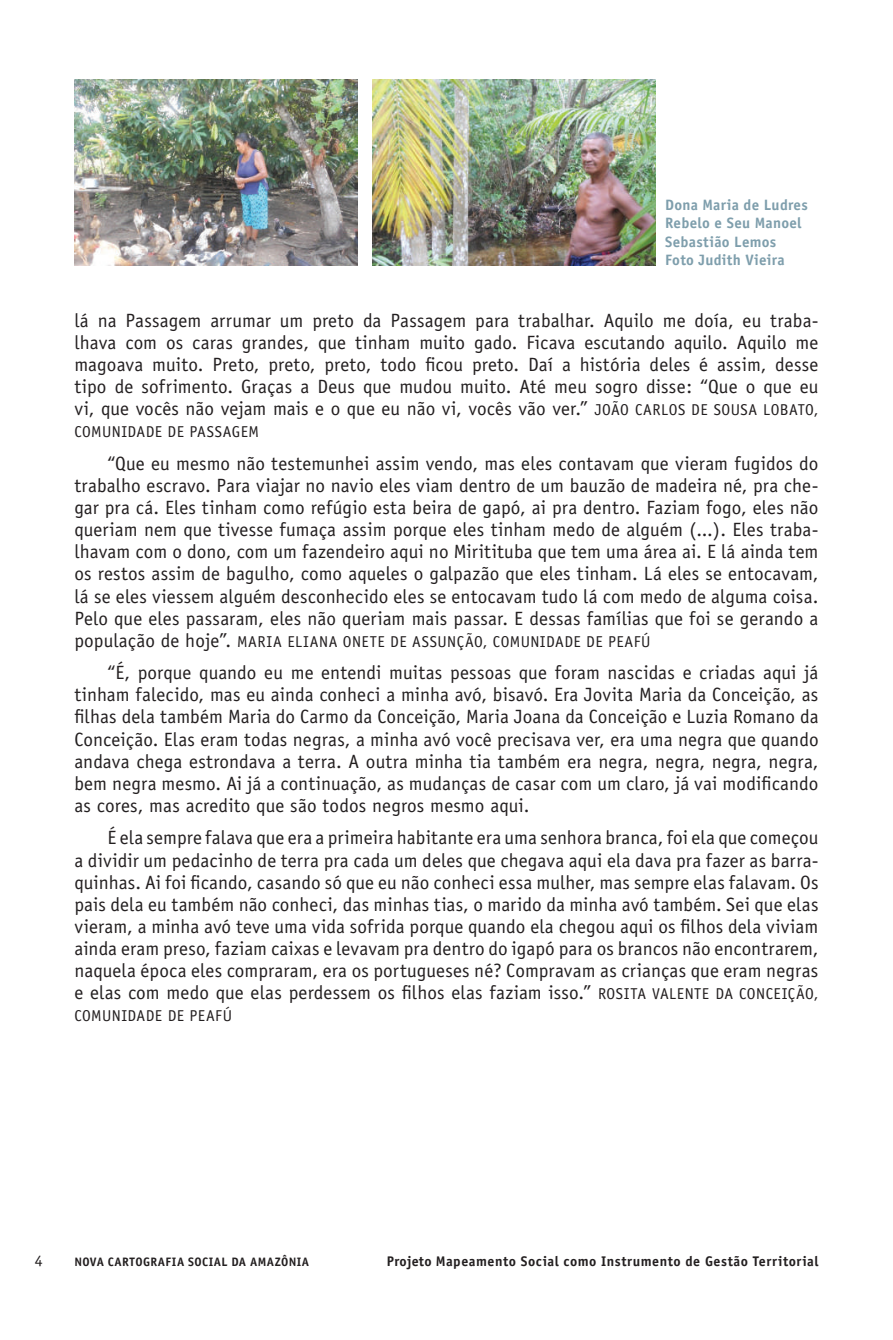
<style>
.page{position:relative;width:893px;height:1340px;background:#fff}
.page>*{position:absolute;margin:0;border:0;box-sizing:border-box;transform-origin:0 0}
.t1{font:19.25px/22.1px "Officina Sans";letter-spacing:.005em;color:#231f20;text-align:justify}
.t2{font:15.75px "Officina Sans";letter-spacing:.03em;color:#231f20}
.t3{font:700 15.05px/18.6px "Officina Sans";letter-spacing:.02em;color:#7e9eac}
.t4{font:700 14px "Officina Sans";letter-spacing:.035em;color:#231f20}
.t5{font:700 12.25px "Officina Sans";letter-spacing:.03em;color:#231f20}
.s1{font-size:15.75px}
.s2{font-size:19.25px}
</style>
<div class="page">
<img style="left:74px;top:80px;width:284px;height:185px">
<img style="left:372px;top:80px;width:283px;height:185px">
<p class="t3" style="left:665px;top:195px;width:144px">Dona Maria de Ludres<br>Rebelo e Seu Manoel<br>Sebastião Lemos<br>Foto Judith Vieira</p>
<p class="t1" style="left:74px;top:309px;width:746px">lá na Passagem arrumar um preto da Passagem para trabalhar. Aquilo me doía, eu traba&shy;lhava com os caras grandes, que tinham muito gado. Ficava escutando aquilo. Aquilo me magoava muito. Preto, preto, preto, todo ficou preto. Daí a história deles é assim, desse tipo de sofrimento. Graças a Deus que mudou muito. Até meu sogro disse: “Que o que eu vi, que vocês não vejam mais e o que eu não vi, vocês vão ver.” <span class="s1">JOÃO CARLOS DE SOUSA LOBATO,</span></p>
<p class="t2" style="left:74px;top:423px;width:186px">COMUNIDADE DE PASSAGEM</p>
<p class="t1" style="left:74px;top:452px;width:746px;text-indent:33px">“Que eu mesmo não testemunhei assim vendo, mas eles contavam que vieram fugidos do trabalho escravo. Para viajar no navio eles viam dentro de um bauzão de madeira né, pra che&shy;gar pra cá. Eles tinham como refúgio esta beira de gapó, ai pra dentro. Faziam fogo, eles não queriam nem que tivesse fumaça assim porque eles tinham medo de alguém (...). Eles traba&shy;lhavam com o dono, com um fazendeiro aqui no Miritituba que tem uma área ai. E lá ainda tem os restos assim de bagulho, como aqueles o galpazão que eles tinham. Lá eles se entocavam, lá se eles viessem alguém desconhecido eles se entocavam tudo lá com medo de alguma coisa.<br>Pelo que eles passaram, eles não queriam mais passar. E dessas famílias que foi se gerando a</p>
<p class="t2" style="left:74px;top:632px;width:578px"><span class="s2">população de hoje”.</span> MARIA ELIANA ONETE DE ASSUNÇÃO, COMUNIDADE DE PEAFÚ</p>
<p class="t1" style="left:74px;top:662px;width:746px;text-indent:33px">“É, porque quando eu me entendi muitas pessoas que foram nascidas e criadas aqui já tinham falecido, mas eu ainda conheci a minha avó, bisavó. Era Jovita Maria da Conceição, as filhas dela também Maria do Carmo da Conceição, Maria Joana da Conceição e Luzia Romano da Conceição. Elas eram todas negras, a minha avó você precisava ver, era uma negra que quando andava chega estrondava a terra. A outra minha tia também era negra, negra, negra, negra, bem negra mesmo. Ai já a continuação, as mudanças de casar com um claro, já vai modificando as cores, mas acredito que são todos negros mesmo aqui.</p>
<p class="t1" style="left:74px;top:827px;width:746px;text-indent:33px">É ela sempre falava que era a primeira habitante era uma senhora branca, foi ela que começou a dividir um pedacinho de terra pra cada um deles que chegava aqui ela dava pra fazer as barra&shy;quinhas. Ai foi ficando, casando só que eu não conheci essa mulher, mas sempre elas falavam. Os pais dela eu também não conheci, das minhas tias, o marido da minha avó também. Sei que elas vieram, a minha avó teve uma vida sofrida porque quando ela chegou aqui os filhos dela viviam ainda eram preso, faziam caixas e levavam pra dentro do igapó para os brancos não encontrarem, naquela época eles compraram, era os portugueses né? Compravam as crianças que eram negras e elas com medo que elas perdessem os filhos elas faziam isso.” <span class="s1">ROSITA VALENTE DA CONCEIÇÃO,</span></p>
<p class="t2" style="left:74px;top:1006px;width:159px">COMUNIDADE DE PEAFÚ</p>
<p class="t2" style="left:35px;top:1250px;width:9px">4</p>
<p class="t5" style="left:74px;top:1253px;width:236px">NOVA CARTOGRAFIA SOCIAL DA AMAZÔNIA</p>
<p class="t4" style="left:387px;top:1251px;width:433px">Projeto Mapeamento Social como Instrumento de Gestão Territorial</p>
</div>
